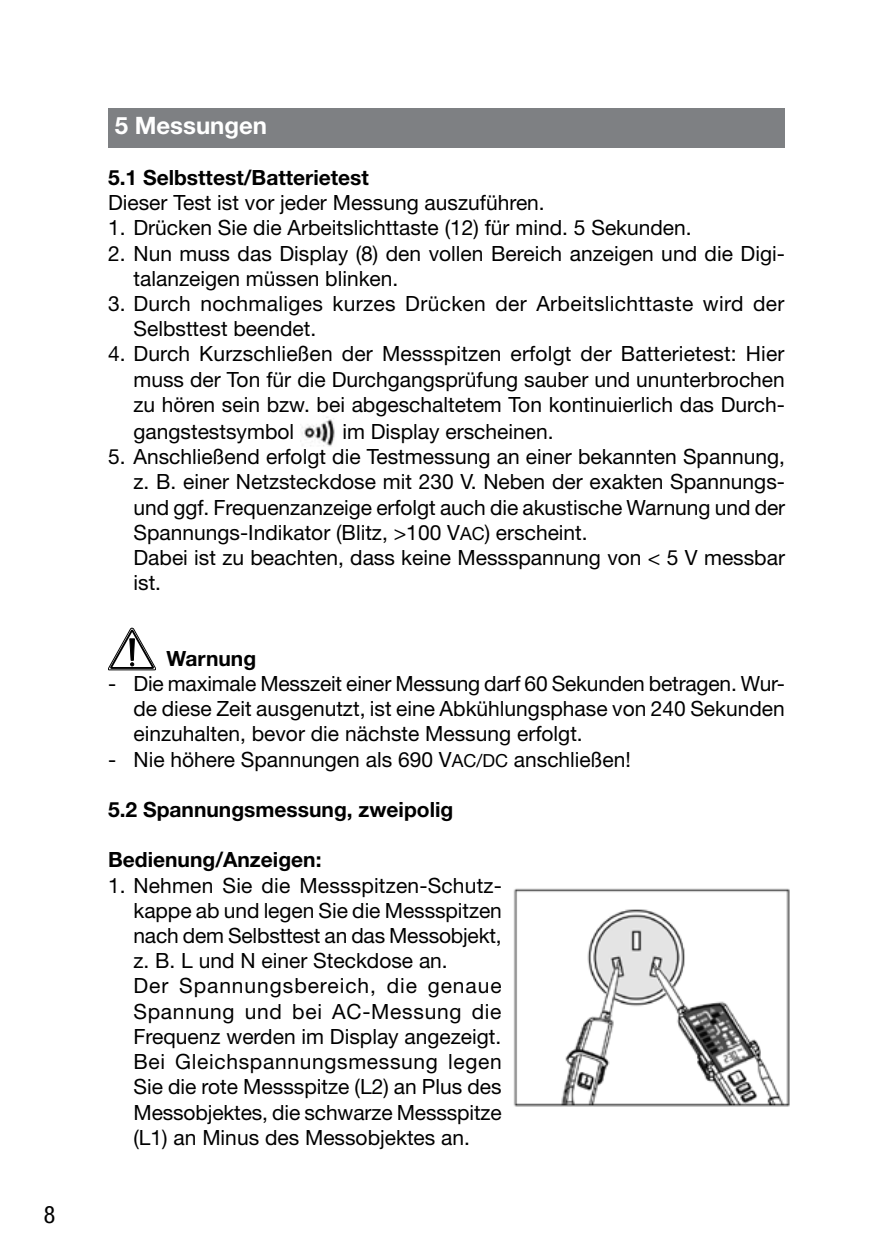
<style>
.page{position:relative;width:893px;height:1259px;background:#fff}
.page>*{position:absolute;margin:0;border:0;box-sizing:border-box;transform-origin:0 0}
.t1{font:700 24px "Helvetica Neue LT";color:#fff}
.t2{font:condensed 24px "Helvetica Neue LT";color:#000}
.t3{font:21px/25.2px "Helvetica Neue LT";color:#000}
.t4{font:700 21px "Helvetica Neue LT";color:#000}
.s1{font-size:18px}
</style>
<div class="page">
<div style="left:108px;top:108px;width:677px;height:40px;background:#7e8083"></div>
<img style="left:300px;top:417px;width:35px;height:29px">
<svg style="left:108px;top:628px;width:48px;height:42px"></svg>
<img style="left:513px;top:888px;width:277px;height:219px">
<p class="t2" style="left:44px;top:1200px;width:13px">8</p>
<p class="t1" style="left:115px;top:111px;width:154px">5 Messungen</p>
<p class="t4" style="left:108px;top:164px;width:262px">5.1 Selbsttest/Batterietest</p>
<p class="t3" style="left:108px;top:190px;width:438px">Dieser Test ist vor jeder Messung auszuführen.</p>
<p class="t3" style="left:108px;top:215px;width:585px">1. Drücken Sie die Arbeitslichttaste (12) für mind. 5 Sekunden.</p>
<p class="t3" style="left:133px;top:240px;width:653px;text-indent:-25px">2. Nun muss das Display (8) den vollen Bereich anzeigen und die Digi&shy;talanzeigen müssen blinken.</p>
<p class="t3" style="left:133px;top:290px;width:652px;text-indent:-25px">3. Durch nochmaliges kurzes Drücken der Arbeitslichttaste wird der<br>Selbsttest beendet.</p>
<p class="t3" style="left:133px;top:341px;width:653px;text-align:justify;text-indent:-25px">4. Durch Kurzschließen der Messspitzen erfolgt der Batterietest: Hier muss der Ton für die Durchgangsprüfung sauber und ununterbrochen zu hören sein bzw. bei abgeschaltetem Ton kontinuierlich das Durch&shy;gangstestsymbol</p>
<p class="t3" style="left:342px;top:418px;width:213px">im Display erscheinen.</p>
<p class="t3" style="left:133px;top:444px;width:653px;text-indent:-25px">5. Anschließend erfolgt die Testmessung an einer bekannten Spannung, z. B. einer Netzsteckdose mit 230 V. Neben der exakten Spannungs&shy;und ggf. Frequenzanzeige erfolgt auch die akustische Warnung und der Spannungs-Indikator (Blitz, &gt;100 V<span class="s1">AC</span>) erscheint.<br>Dabei ist zu beachten, dass keine Messspannung von &lt; 5 V messbar ist.</p>
<p class="t4" style="left:166px;top:645px;width:91px">Warnung</p>
<p class="t3" style="left:134px;top:670px;width:653px;text-align:justify;text-indent:-25px">- Die maximale Messzeit einer Messung darf 60 Sekunden betragen. Wur&shy;de diese Zeit ausgenutzt, ist eine Abkühlungsphase von 240 Sekunden einzuhalten, bevor die nächste Messung erfolgt.</p>
<p class="t3" style="left:108px;top:746px;width:524px">- Nie höhere Spannungen als 690 V<span class="s1">AC/DC</span> anschließen!</p>
<p class="t4" style="left:108px;top:796px;width:347px">5.2 Spannungsmessung, zweipolig</p>
<p class="t4" style="left:108px;top:847px;width:215px">Bedienung/Anzeigen:</p>
<p class="t3" style="left:133px;top:872px;width:370px;text-indent:-25px">1. Nehmen Sie die Messspitzen-Schutz&shy;kappe ab und legen Sie die Messspitzen nach dem Selbsttest an das Messobjekt, z. B. L und N einer Steckdose an.<br>Der Spannungsbereich, die genaue Spannung und bei AC-Messung die Frequenz werden im Display angezeigt.<br>Bei Gleichspannungsmessung legen Sie die rote Messspitze (L2) an Plus des Messobjektes, die schwarze Messspitze (L1) an Minus des Messobjektes an.</p>
</div>
